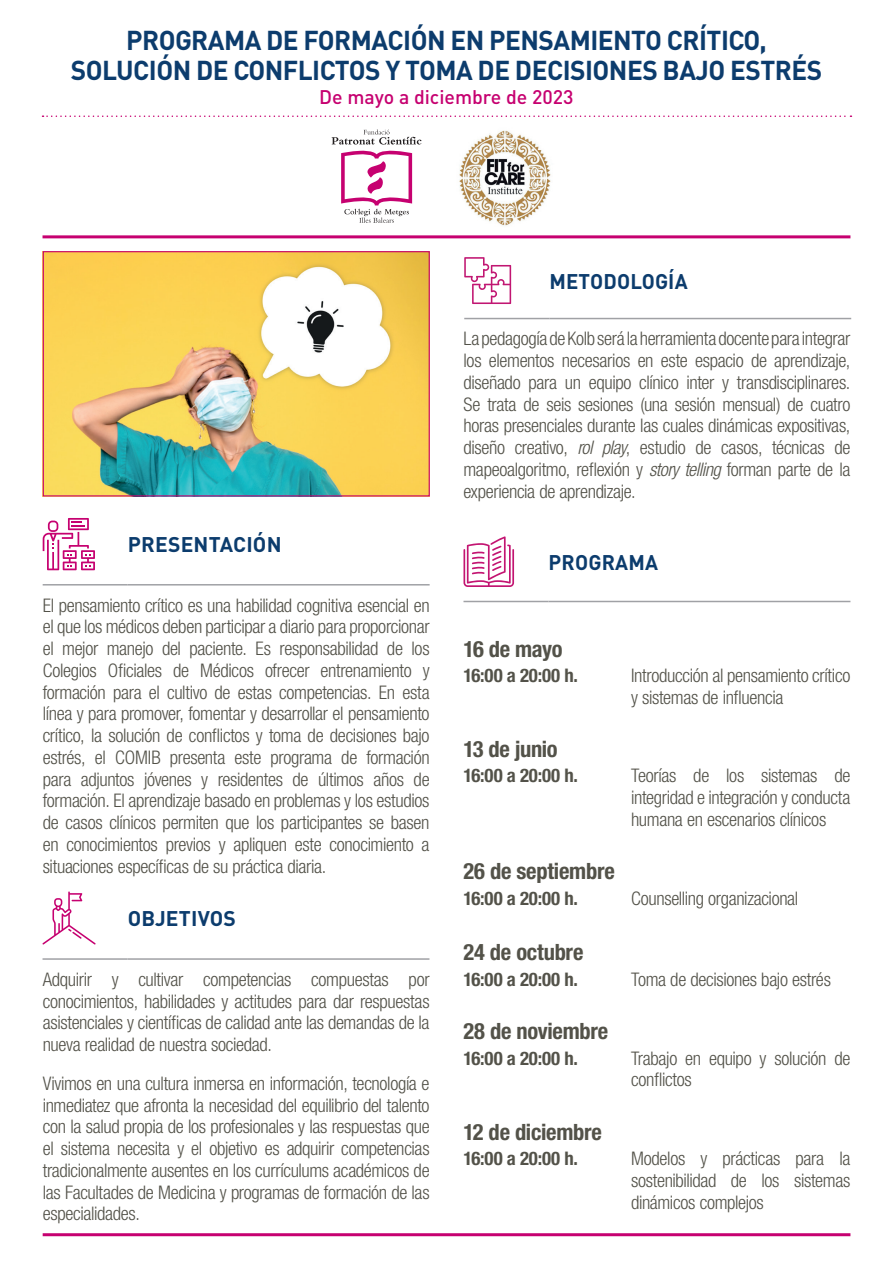
<style>
.page{position:relative;width:893px;height:1263px;background:#fff}
.page>*{position:absolute;margin:0;border:0;box-sizing:border-box;transform-origin:0 0}
.t1{font:700 27px/30px "DIN Pro";letter-spacing:-.02em;color:#0c3c6d;text-align:center}
.t2{font:700 condensed 22.5px "Helvetica Neue LT Std";letter-spacing:-.01em;color:#535249}
.t3{font:700 21px "DIN Pro";letter-spacing:.01em;color:#0c3c6d}
.t4{font:500 19.5px "DIN Pro";color:#c60170}
.t5{font:300 condensed 18.75px/21.8px "Helvetica Neue LT Std";letter-spacing:-.02em;color:#535249;text-align:justify}
.t6{font:700 condensed 18.75px "Helvetica Neue LT Std";color:#535249}
.s1{font-style:italic}
</style>
<div class="page">
<hr style="left:43px;top:1233px;width:807px;height:3px;background:#c60170">
<img style="left:45px;top:253px;width:383px;height:241px">
<div style="left:43px;top:251px;width:387px;height:245px;border:1px solid #c60170"></div>
<hr style="left:43px;top:235px;width:807px;height:3px;background:#c60170">
<svg style="left:43px;top:115px;width:808px;height:2px"></svg>
<svg style="left:341px;top:151px;width:71px;height:72px"></svg>
<svg style="left:332px;top:130px;width:89px;height:15px"></svg>
<img style="left:459px;top:130px;width:92px;height:96px">
<hr style="left:43px;top:584px;width:85px;height:1px;background:#a0a1a5">
<hr style="left:128px;top:584px;width:302px;height:1px;background:#a0a1a5">
<svg style="left:43px;top:518px;width:52px;height:52px"></svg>
<hr style="left:43px;top:958px;width:85px;height:2px;background:#a0a1a5">
<hr style="left:128px;top:958px;width:301px;height:2px;background:#a0a1a5">
<svg style="left:42px;top:891px;width:54px;height:54px"></svg>
<hr style="left:463px;top:601px;width:86px;height:1px;background:#a0a1a5">
<hr style="left:549px;top:601px;width:301px;height:1px;background:#a0a1a5">
<svg style="left:463px;top:536px;width:51px;height:51px"></svg>
<hr style="left:464px;top:318px;width:85px;height:1px;background:#a0a1a5">
<hr style="left:549px;top:318px;width:302px;height:1px;background:#a0a1a5">
<svg style="left:464px;top:257px;width:47px;height:47px"></svg>
<h1 class="t1" style="left:71px;top:24px;width:753px">PROGRAMA DE FORMACIÓN EN PENSAMIENTO CRÍTICO,<br>SOLUCIÓN DE CONFLICTOS Y TOMA DE DECISIONES BAJO ESTRÉS</h1>
<p class="t4" style="left:319px;top:83px;width:256px">De mayo a diciembre de 2023</p>
<p class="t3" style="left:549px;top:267px;width:140px">METODOLOGÍA</p>
<p class="t3" style="left:128px;top:530px;width:155px">PRESENTACIÓN</p>
<p class="t5" style="left:43px;top:594px;width:388px">El pensamiento crítico es una habilidad cognitiva esencial en el que los médicos deben participar a diario para proporcionar el mejor manejo del paciente. Es responsabilidad de los Colegios Oficiales de Médicos ofrecer entrenamiento y formación para el cultivo de estas competencias. En esta línea y para promover, fomentar y desarrollar el pensamiento crítico, la solución de conflictos y toma de decisiones bajo estrés, el COMIB presenta este programa de formación para adjuntos jóvenes y residentes de últimos años de formación. El aprendizaje basado en problemas y los estudios de casos clínicos permiten que los participantes se basen en conocimientos previos y apliquen este conocimiento a situaciones específicas de su práctica diaria.</p>
<p class="t3" style="left:128px;top:904px;width:110px">OBJETIVOS</p>
<p class="t5" style="left:43px;top:968px;width:388px">Adquirir y cultivar competencias compuestas por conocimientos, habilidades y actitudes para dar respuestas asistenciales y científicas de calidad ante las demandas de la nueva realidad de nuestra sociedad.</p>
<p class="t5" style="left:43px;top:1072px;width:388px">Vivimos en una cultura inmersa en información, tecnología e inmediatez que afronta la necesidad del equilibrio del talento con la salud propia de los profesionales y las respuestas que el sistema necesita y el objetivo es adquirir competencias tradicionalmente ausentes en los currículums académicos de las Facultades de Medicina y programas de formación de las especialidades.</p>
<p class="t5" style="left:463px;top:328px;width:388px">La pedagogía de Kolb será la herramienta docente para integrar los elementos necesarios en este espacio de aprendizaje, diseñado para un equipo clínico inter y transdisciplinares.<br>Se trata de seis sesiones (una sesión mensual) de cuatro horas presenciales durante las cuales dinámicas expositivas, diseño creativo, <span class="s1">rol play</span>, estudio de casos, técnicas de mapeoalgoritmo, reflexión y <span class="s1">story telling</span> forman parte de la experiencia de aprendizaje.</p>
<p class="t3" style="left:549px;top:548px;width:111px">PROGRAMA</p>
<p class="t2" style="left:463px;top:635px;width:101px">16 de mayo</p>
<p class="t6" style="left:463px;top:664px;width:116px">16:00 a 20:00 h.</p>
<p class="t5" style="left:631px;top:664px;width:221px">Introducción al pensamiento crítico y sistemas de influencia</p>
<p class="t2" style="left:463px;top:735px;width:96px">13 de junio</p>
<p class="t6" style="left:463px;top:764px;width:116px">16:00 a 20:00 h.</p>
<p class="t5" style="left:631px;top:765px;width:221px">Teorías de los sistemas de integridad e integración y conducta humana en escenarios clínicos</p>
<p class="t2" style="left:463px;top:858px;width:153px">26 de septiembre</p>
<p class="t6" style="left:463px;top:887px;width:116px">16:00 a 20:00 h.</p>
<p class="t5" style="left:631px;top:887px;width:169px">Counselling organizacional</p>
<p class="t2" style="left:463px;top:939px;width:121px">24 de octubre</p>
<p class="t6" style="left:463px;top:968px;width:116px">16:00 a 20:00 h.</p>
<p class="t5" style="left:631px;top:968px;width:201px">Toma de decisiones bajo estrés</p>
<p class="t2" style="left:463px;top:1017px;width:146px">28 de noviembre</p>
<p class="t6" style="left:463px;top:1046px;width:116px">16:00 a 20:00 h.</p>
<p class="t5" style="left:631px;top:1047px;width:221px">Trabajo en equipo y solución de conflictos</p>
<p class="t2" style="left:463px;top:1118px;width:140px">12 de diciembre</p>
<p class="t6" style="left:463px;top:1147px;width:116px">16:00 a 20:00 h.</p>
<p class="t5" style="left:631px;top:1147px;width:221px">Modelos y prácticas para la sostenibilidad de los sistemas dinámicos complejos</p>
</div>
